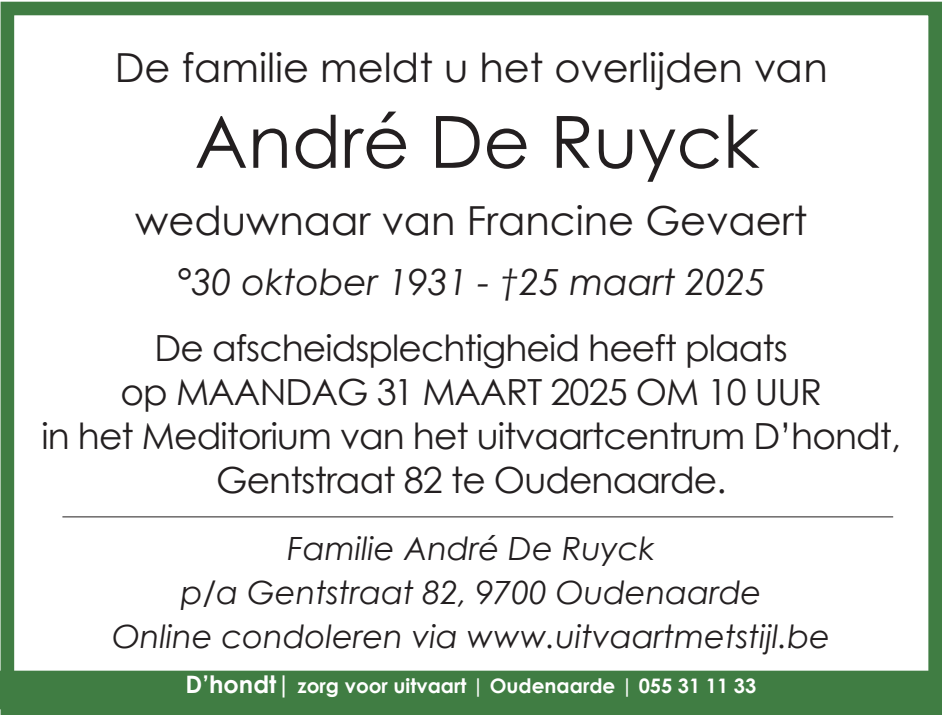
<style>
.page{position:relative;width:942px;height:715px;background:#fff}
.page>*{position:absolute;margin:0;border:0;box-sizing:border-box;transform-origin:0 0}
.t1{font:72px "Century Gothic";color:#231f20}
.t2{font:40px "Century Gothic";color:#231f20}
.t3{font:36px/44px "Century Gothic";letter-spacing:-.025em;color:#231f20;text-align:center}
.t4{font:italic 36px "Century Gothic";color:#231f20}
.t5{font:italic 32px/44px "Century Gothic";color:#231f20;text-align:center}
.t6{font:700 20px "Century Gothic";color:#fff}
.s1{font-size:24px}
</style>
<div class="page">
<div style="left:1px;top:2px;width:940px;height:712px;border:14px solid #407d43"></div>
<hr style="left:62px;top:516px;width:830px;height:1px;background:#231f20">
<div style="left:2px;top:672px;width:937px;height:35px;background:#407d43"></div>
<div style="left:0;top:670px;width:941px;height:39px;border:4px solid #407d43"></div>
<p class="t2" style="left:115px;top:51px;width:714px">De familie meldt u het overlijden van</p>
<h1 class="t1" style="left:194px;top:111px;width:566px">André De Ruyck</h1>
<p class="t2" style="left:135px;top:204px;width:673px">weduwnaar van Francine Gevaert</p>
<p class="t4" style="left:177px;top:266px;width:590px">°30 oktober 1931 - †25 maart 2025</p>
<p class="t3" style="left:41px;top:329px;width:860px">De afscheidsplechtigheid heeft plaats<br>op mAAnDAG 31 mAARt 2025 om 10 uuR<br>in het meditorium van het uitvaartcentrum D’hondt, Gentstraat 82 te oudenaarde.</p>
<p class="t5" style="left:112px;top:529px;width:719px">Familie André De Ruyck<br>p/a Gentstraat 82, 9700 Oudenaarde<br>Online condoleren via www.uitvaartmetstijl.be</p>
<p class="t6" style="left:185px;top:677px;width:572px"><span class="s1">D’hondt|</span> zorg voor uitvaart | Oudenaarde | 055 31 11 33</p>
</div>
